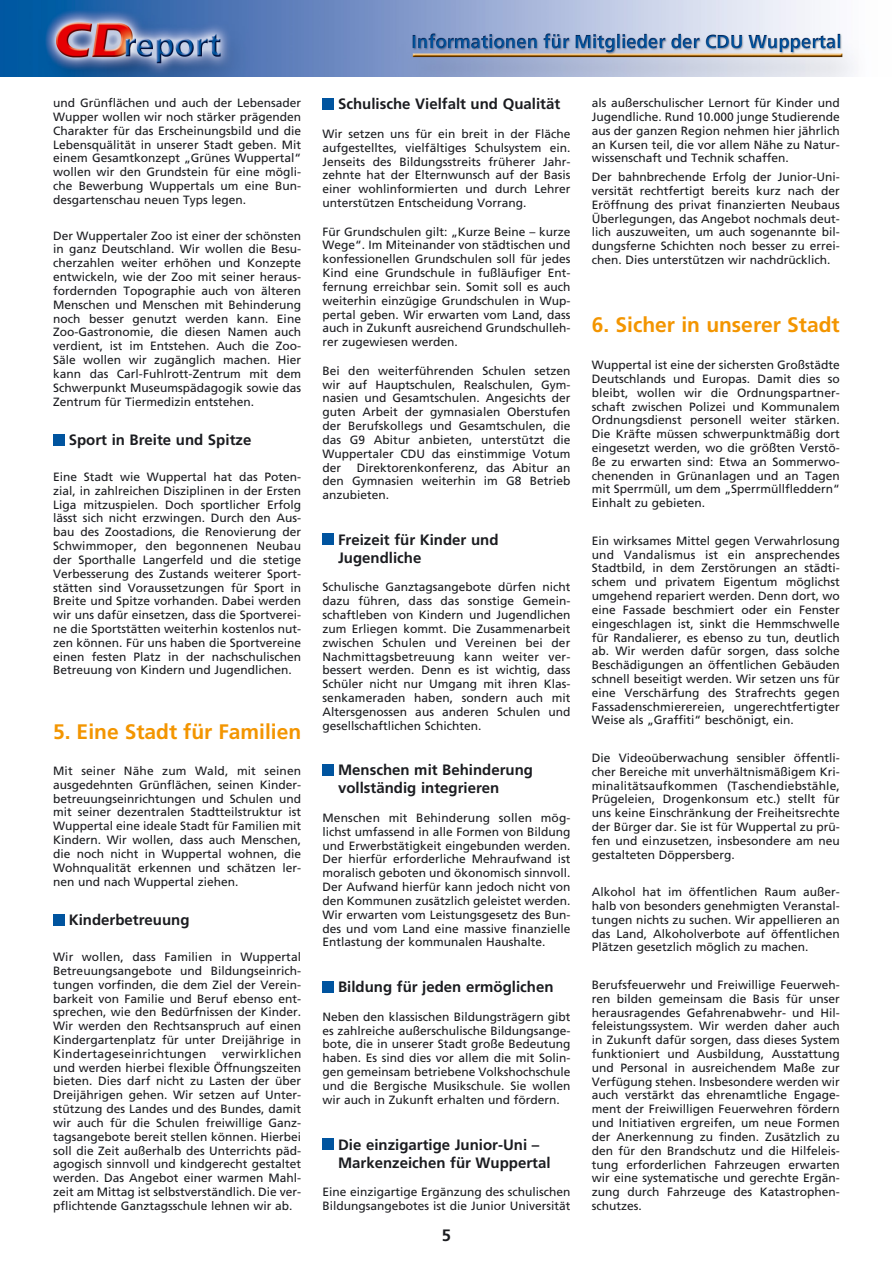
<style>
.page{position:relative;width:893px;height:1263px;background:#fff}
.page>*{position:absolute;margin:0;border:0;box-sizing:border-box;transform-origin:0 0}
.t1{font:700 21px "Frutiger";color:#f39500}
.t2{font:700 16.5px "Frutiger";color:#1b1c20}
.t3{font:700 15px/18px "Frutiger";color:#1b1c20}
.t4{font:12px/13.8px "Frutiger";color:#1b1c20;text-align:justify}
</style>
<div class="page">
<img style="left:0;top:0;width:854px;height:77px">
<div style="left:53px;top:434px;width:11px;height:11px;background:#00549f"></div>
<div style="left:53px;top:914px;width:11px;height:11px;background:#00549f"></div>
<div style="left:322px;top:98px;width:11px;height:11px;background:#00549f"></div>
<div style="left:322px;top:534px;width:11px;height:11px;background:#00549f"></div>
<div style="left:322px;top:764px;width:11px;height:11px;background:#00549f"></div>
<div style="left:322px;top:981px;width:11px;height:11px;background:#00549f"></div>
<div style="left:322px;top:1138px;width:11px;height:11px;background:#00549f"></div>
<p class="t4" style="left:53px;top:96px;width:250px">und Grünflächen und auch der Lebensader Wupper wollen wir noch stärker prägenden Charakter für das Erscheinungsbild und die Lebensquälität in unserer Stadt geben. Mit einem Gesamtkonzept „Grünes Wuppertal“ wollen wir den Grundstein für eine mögli&shy;che Bewerbung Wuppertals um eine Bun&shy;desgartenschau neuen Typs legen.</p>
<p class="t4" style="left:53px;top:228px;width:250px">Der Wuppertaler Zoo ist einer der schönsten in ganz Deutschland. Wir wollen die Besu&shy;cherzahlen weiter erhöhen und Konzepte entwickeln, wie der Zoo mit seiner heraus&shy;fordernden Topographie auch von älteren Menschen und Menschen mit Behinderung noch besser genutzt werden kann. Eine Zoo-Gastronomie, die diesen Namen auch verdient, ist im Entstehen. Auch die Zoo-Säle wollen wir zugänglich machen. Hier kann das Carl-Fuhlrott-Zentrum mit dem Schwerpunkt Museumspädagogik sowie das Zentrum für Tiermedizin entstehen.</p>
<p class="t3" style="left:69px;top:431px;width:184px">Sport in Breite und Spitze</p>
<p class="t4" style="left:53px;top:470px;width:250px">Eine Stadt wie Wuppertal hat das Poten&shy;zial, in zahlreichen Disziplinen in der Ersten Liga mitzuspielen. Doch sportlicher Erfolg lässt sich nicht erzwingen. Durch den Aus&shy;bau des Zoostadions, die Renovierung der Schwimmoper, den begonnenen Neubau der Sporthalle Langerfeld und die stetige Verbesserung des Zustands weiterer Sport&shy;stätten sind Voraussetzungen für Sport in Breite und Spitze vorhanden. Dabei werden wir uns dafür einsetzen, dass die Sportverei&shy;ne die Sportstätten weiterhin kostenlos nut&shy;zen können. Für uns haben die Sportvereine einen festen Platz in der nachschulischen Betreuung von Kindern und Jugendlichen.</p>
<h1 class="t1" style="left:53px;top:720px;width:250px">5. Eine Stadt für Familien</h1>
<p class="t4" style="left:53px;top:764px;width:250px">Mit seiner Nähe zum Wald, mit seinen ausgedehnten Grünflächen, seinen Kinder&shy;betreuungseinrichtungen und Schulen und mit seiner dezentralen Stadtteilstruktur ist Wuppertal eine ideale Stadt für Familien mit Kindern. Wir wollen, dass auch Menschen, die noch nicht in Wuppertal wohnen, die Wohnqualität erkennen und schätzen ler&shy;nen und nach Wuppertal ziehen.</p>
<p class="t3" style="left:69px;top:911px;width:122px">Kinderbetreuung</p>
<p class="t4" style="left:53px;top:950px;width:250px">Wir wollen, dass Familien in Wuppertal Betreuungsangebote und Bildungseinrich&shy;tungen vorfinden, die dem Ziel der Verein&shy;barkeit von Familie und Beruf ebenso ent&shy;sprechen, wie den Bedürfnissen der Kinder.<br>Wir werden den Rechtsanspruch auf einen Kindergartenplatz für unter Dreijährige in Kindertageseinrichtungen</p>
<p class="t4" style="left:53px;top:1047px;width:250px;text-indent:169px">verwirklichen und werden hierbei flexible Öffnungszeiten bieten. Dies darf nicht zu Lasten der über Dreijährigen gehen. Wir setzen auf Unter&shy;stützung des Landes und des Bundes, damit wir auch für die Schulen freiwillige Ganz&shy;tagsangebote bereit stellen können. Hierbei soll die Zeit außerhalb des Unterrichts päd&shy;agogisch sinnvoll und kindgerecht gestaltet werden. Das Angebot einer warmen Mahl&shy;zeit am Mittag ist selbstverständlich. Die ver&shy;pflichtende Ganztagsschule lehnen wir ab.</p>
<p class="t3" style="left:338px;top:95px;width:224px">Schulische Vielfalt und Qualität</p>
<p class="t4" style="left:322px;top:127px;width:250px">Wir setzen uns für ein breit in der Fläche aufgestelltes, vielfältiges Schulsystem ein.<br>Jenseits des Bildungsstreits früherer Jahr&shy;zehnte hat der Elternwunsch auf der Basis einer wohlinformierten und durch Lehrer unterstützen Entscheidung Vorrang.</p>
<p class="t4" style="left:322px;top:224px;width:250px">Für Grundschulen gilt: „Kurze Beine – kurze Wege“. Im Miteinander von städtischen und konfessionellen Grundschulen soll für jedes Kind eine Grundschule in fußläufiger Ent&shy;fernung erreichbar sein. Somit soll es auch weiterhin einzügige Grundschulen in Wup&shy;pertal geben. Wir erwarten vom Land, dass auch in Zukunft ausreichend Grundschulleh&shy;rer zugewiesen werden.</p>
<p class="t4" style="left:322px;top:363px;width:250px">Bei den weiterführenden Schulen setzen wir auf Hauptschulen, Realschulen, Gym&shy;nasien und Gesamtschulen. Angesichts der guten Arbeit der gymnasialen Oberstufen der Berufskollegs und Gesamtschulen, die das G9 Abitur anbieten, unterstützt die Wuppertaler CDU das einstimmige Votum der</p>
<p class="t4" style="left:322px;top:460px;width:250px;text-indent:34px">Direktorenkonferenz, das Abitur an den Gymnasien weiterhin im G8 Betrieb anzubieten.</p>
<p class="t3" style="left:338px;top:530px;width:162px">Freizeit für Kinder und<br>Jugendliche</p>
<p class="t4" style="left:322px;top:580px;width:250px">Schulische Ganztagsangebote dürfen nicht dazu führen, dass das sonstige Gemein&shy;schaftleben von Kindern und Jugendlichen zum Erliegen kommt. Die Zusammenarbeit zwischen Schulen und Vereinen bei der Nachmittagsbetreuung kann weiter ver&shy;bessert werden. Denn es ist wichtig, dass Schüler nicht nur Umgang mit ihren Klas&shy;senkameraden haben, sondern auch mit Altersgenossen aus anderen Schulen und gesellschaftlichen Schichten.</p>
<p class="t3" style="left:338px;top:761px;width:197px">Menschen mit Behinderung vollständig integrieren</p>
<p class="t4" style="left:322px;top:811px;width:250px">Menschen mit Behinderung sollen mög&shy;lichst umfassend in alle Formen von Bildung und Erwerbstätigkeit eingebunden werden.<br>Der hierfür erforderliche Mehraufwand ist moralisch geboten und ökonomisch sinnvoll.<br>Der Aufwand hierfür kann jedoch nicht von den Kommunen zusätzlich geleistet werden.<br>Wir erwarten vom Leistungsgesetz des Bun&shy;des und vom Land eine massive finanzielle Entlastung der kommunalen Haushalte.</p>
<p class="t3" style="left:338px;top:978px;width:217px">Bildung für jeden ermöglichen</p>
<p class="t4" style="left:322px;top:1009px;width:250px">Neben den klassischen Bildungsträgern gibt es zahlreiche außerschulische Bildungsange&shy;bote, die in unserer Stadt große Bedeutung haben. Es sind dies vor allem die mit Solin&shy;gen gemeinsam betriebene Volkshochschule und die Bergische Musikschule. Sie wollen wir auch in Zukunft erhalten und fördern.</p>
<p class="t3" style="left:338px;top:1135px;width:214px">Die einzigartige Junior-Uni –<br>Markenzeichen für Wuppertal</p>
<p class="t4" style="left:322px;top:1185px;width:250px">Eine einzigartige Ergänzung des schulischen<br>Bildungsangebotes ist die Junior Universität</p>
<h2 class="t2" style="left:442px;top:1225px;width:11px">5</h2>
<p class="t4" style="left:592px;top:96px;width:250px">als außerschulischer Lernort für Kinder und Jugendliche. Rund 10.000 junge Studierende aus der ganzen Region nehmen hier jährlich an Kursen teil, die vor allem Nähe zu Natur&shy;wissenschaft und Technik schaffen.</p>
<p class="t4" style="left:592px;top:170px;width:250px">Der bahnbrechende Erfolg der Junior-Uni&shy;versität rechtfertigt bereits kurz nach der Eröffnung des privat finanzierten Neubaus Überlegungen, das Angebot nochmals deut&shy;lich auszuweiten, um auch sogenannte bil&shy;dungsferne Schichten noch besser zu errei&shy;chen. Dies unterstützen wir nachdrücklich.</p>
<h1 class="t1" style="left:592px;top:312px;width:250px">6. Sicher in unserer Stadt</h1>
<p class="t4" style="left:592px;top:358px;width:250px">Wuppertal ist eine der sichersten Großstädte Deutschlands und Europas. Damit dies so bleibt, wollen wir die Ordnungspartner&shy;schaft zwischen Polizei und Kommunalem Ordnungsdienst personell weiter stärken.<br>Die Kräfte müssen schwerpunktmäßig dort eingesetzt werden, wo die größten Verstö&shy;ße zu erwarten sind: Etwa an Sommerwo&shy;chenenden in Grünanlagen und an Tagen mit Sperrmüll, um dem „Sperrmüllfleddern“ Einhalt zu gebieten.</p>
<p class="t4" style="left:592px;top:533px;width:250px">Ein wirksames Mittel gegen Verwahrlosung und Vandalismus ist ein ansprechendes Stadtbild, in dem Zerstörungen an städti&shy;schem und privatem Eigentum möglichst umgehend repariert werden. Denn dort, wo eine Fassade beschmiert oder ein Fenster eingeschlagen ist, sinkt die Hemmschwelle für Randalierer, es ebenso zu tun, deutlich ab. Wir werden dafür sorgen, dass solche Beschädigungen an öffentlichen Gebäuden schnell beseitigt werden. Wir setzen uns für eine Verschärfung des Strafrechts gegen Fassadenschmierereien, ungerechtfertigter Weise als „Graffiti“ beschönigt, ein.</p>
<p class="t4" style="left:592px;top:751px;width:250px">Die Videoüberwachung sensibler öffentli&shy;cher Bereiche mit unverhältnismäßigem Kri&shy;minalitätsaufkommen (Taschendiebstähle, Prügeleien, Drogenkonsum etc.) stellt für uns keine Einschränkung der Freiheitsrechte der Bürger dar. Sie ist für Wuppertal zu prü&shy;fen und einzusetzen, insbesondere am neu gestalteten Döppersberg.</p>
<p class="t4" style="left:592px;top:885px;width:250px">Alkohol hat im öffentlichen Raum außer&shy;halb von besonders genehmigten Veranstal&shy;tungen nichts zu suchen. Wir appellieren an das Land, Alkoholverbote auf öffentlichen Plätzen gesetzlich möglich zu machen.</p>
<p class="t4" style="left:592px;top:978px;width:250px">Berufsfeuerwehr und Freiwillige Feuerweh&shy;ren bilden gemeinsam die Basis für unser herausragendes Gefahrenabwehr- und Hil&shy;feleistungssystem. Wir werden daher auch in Zukunft dafür sorgen, dass dieses System funktioniert und Ausbildung, Ausstattung und Personal in ausreichendem Maße zur Verfügung stehen. Insbesondere werden wir auch verstärkt das ehrenamtliche Engage&shy;ment der Freiwilligen Feuerwehren fördern und Initiativen ergreifen, um neue Formen der Anerkennung zu finden. Zusätzlich zu den für den Brandschutz und die Hilfeleis&shy;tung erforderlichen Fahrzeugen erwarten wir eine systematische und gerechte Ergän&shy;zung durch Fahrzeuge des Katastrophen&shy;schutzes.</p>
</div>
